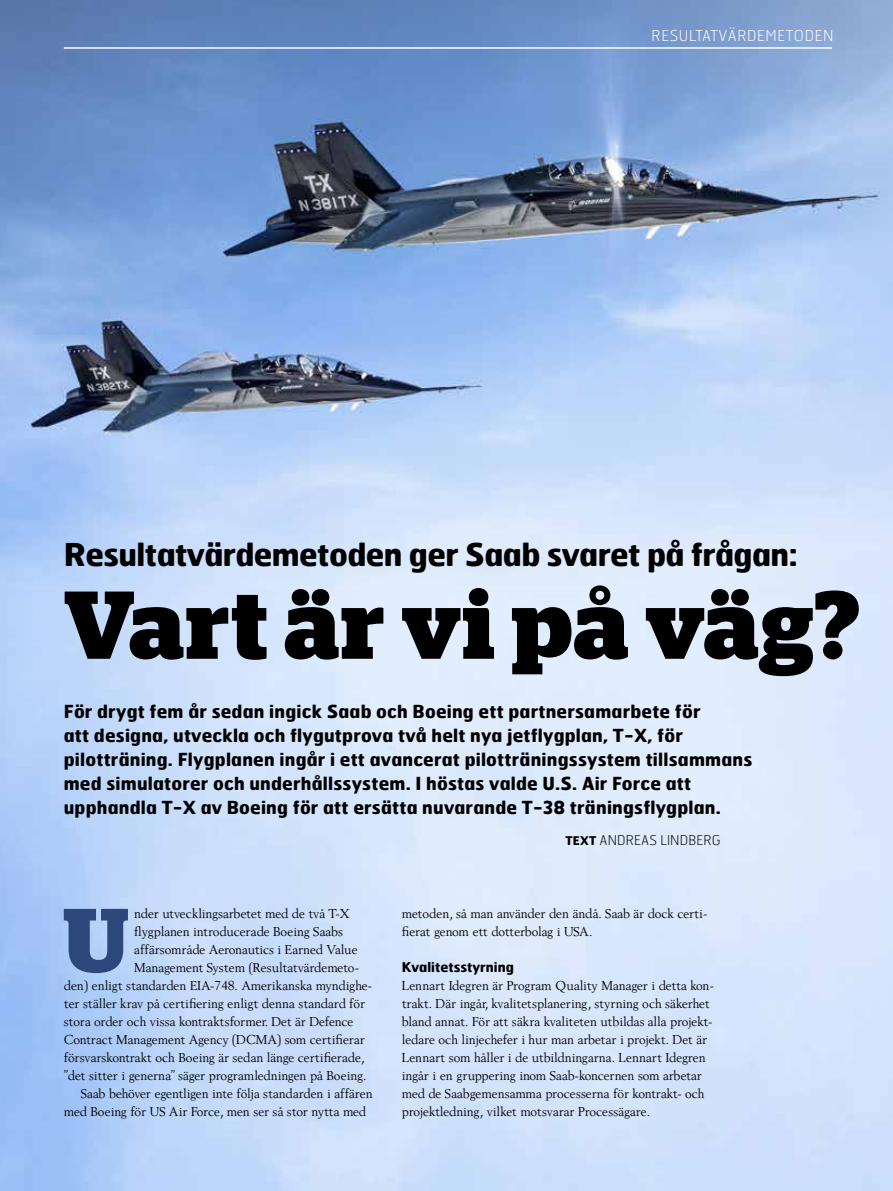
<style>
.page{position:relative;width:893px;height:1191px;background:#fff}
.page>*{position:absolute;margin:0;border:0;box-sizing:border-box;transform-origin:0 0}
.t1{font:700 96px "Stag";letter-spacing:.015em;color:#000}
.t2{font:700 90.6px "Stag";color:#2c4779}
.t3{font:700 31.5px "Hermes";letter-spacing:-.02em;color:#000}
.t4{font:700 18px/24px "Hermes";letter-spacing:.01em;color:#000}
.t5{font:100 15px "Hermes";letter-spacing:.04em;color:#fff}
.t6{font:13.5px/18px "Berling";letter-spacing:-.02em;color:#000}
.t7{font:13.5px "Berling";color:#000}
.t8{font:100 13.5px "Hermes";letter-spacing:.01em;color:#000}
.t9{font:700 13.5px "Hermes";color:#000}
.s1{font-weight:700;font-size:12px}
</style>
<div class="page">
<img style="left:0;top:0;width:893px;height:1191px">
<hr style="left:64px;top:47px;width:768px;height:2px;background:#fff">
<p class="t5" style="left:652px;top:27px;width:183px">RESULTATVÄRDEMETODEN</p>
<h3 class="t3" style="left:64px;top:534px;width:735px">Resultatvärdemetoden ger Saab svaret på frågan:</h3>
<h1 class="t1" style="left:64px;top:569px;width:797px">Vart är vi på väg?</h1>
<p class="t4" style="left:64px;top:699px;width:690px">För drygt fem år sedan ingick Saab och Boeing ett partnersamarbete för<br>att designa, utveckla och flygutprova två helt nya jetflygplan, T-X, för pilotträning. Flygplanen ingår i ett avancerat pilotträningssystem tillsammans med simulatorer och underhållssystem. I höstas valde U.S. Air Force att upphandla T-X av Boeing för att ersätta nuvarande T-38 träningsflygplan.</p>
<h2 class="t2" style="left:63px;top:887px;width:67px">U</h2>
<p class="t6" style="left:134px;top:904px;width:217px">nder utvecklingsarbetet med de två T-X</p>
<p class="t6" style="left:134px;top:922px;width:210px">flygplanen introducerade Boeing Saabs</p>
<p class="t6" style="left:134px;top:940px;width:225px">affärsområde Aeronautics i Earned Value</p>
<p class="t6" style="left:134px;top:958px;width:226px">Management System (Resultatvärdemeto-</p>
<p class="t7" style="left:64px;top:978px;width:310px">den) enligt standarden EIA-748. Amerikanska myndighe-</p>
<p class="t6" style="left:64px;top:994px;width:303px">ter ställer krav på certifiering enligt denna standard för</p>
<p class="t6" style="left:64px;top:1012px;width:291px">stora order och vissa kontraktsformer. Det är Defence</p>
<p class="t6" style="left:64px;top:1030px;width:303px">Contract Management Agency (DCMA) som certifierar</p>
<p class="t6" style="left:64px;top:1048px;width:302px">försvarskontrakt och Boeing är sedan länge certifierade,</p>
<p class="t6" style="left:64px;top:1066px;width:304px">”det sitter i generna” säger programledningen på Boeing.</p>
<p class="t6" style="left:81px;top:1084px;width:294px">Saab behöver egentligen inte följa standarden i affären</p>
<p class="t6" style="left:64px;top:1102px;width:304px">med Boeing för US Air Force, men ser så stor nytta med</p>
<p class="t8" style="left:565px;top:831px;width:157px"><span class="s1">TEXT</span> ANDREAS LINDBERG</p>
<p class="t6" style="left:402px;top:904px;width:307px">metoden, så man använder den ändå. Saab är dock certi&shy;fierat genom ett dotterbolag i USA.</p>
<p class="t9" style="left:402px;top:958px;width:114px">Kvalitetsstyrning</p>
<p class="t6" style="left:402px;top:976px;width:314px">Lennart Idegren är Program Quality Manager i detta kon&shy;trakt. Där ingår, kvalitetsplanering, styrning och säkerhet bland annat. För att säkra kvaliteten utbildas alla projekt&shy;ledare och linjechefer i hur man arbetar i projekt. Det är Lennart som håller i de utbildningarna. Lennart Idegren ingår i en gruppering inom Saab-koncernen som arbetar med de Saabgemensamma processerna för kontrakt- och projektledning, vilket motsvarar Processägare.</p>
</div>
